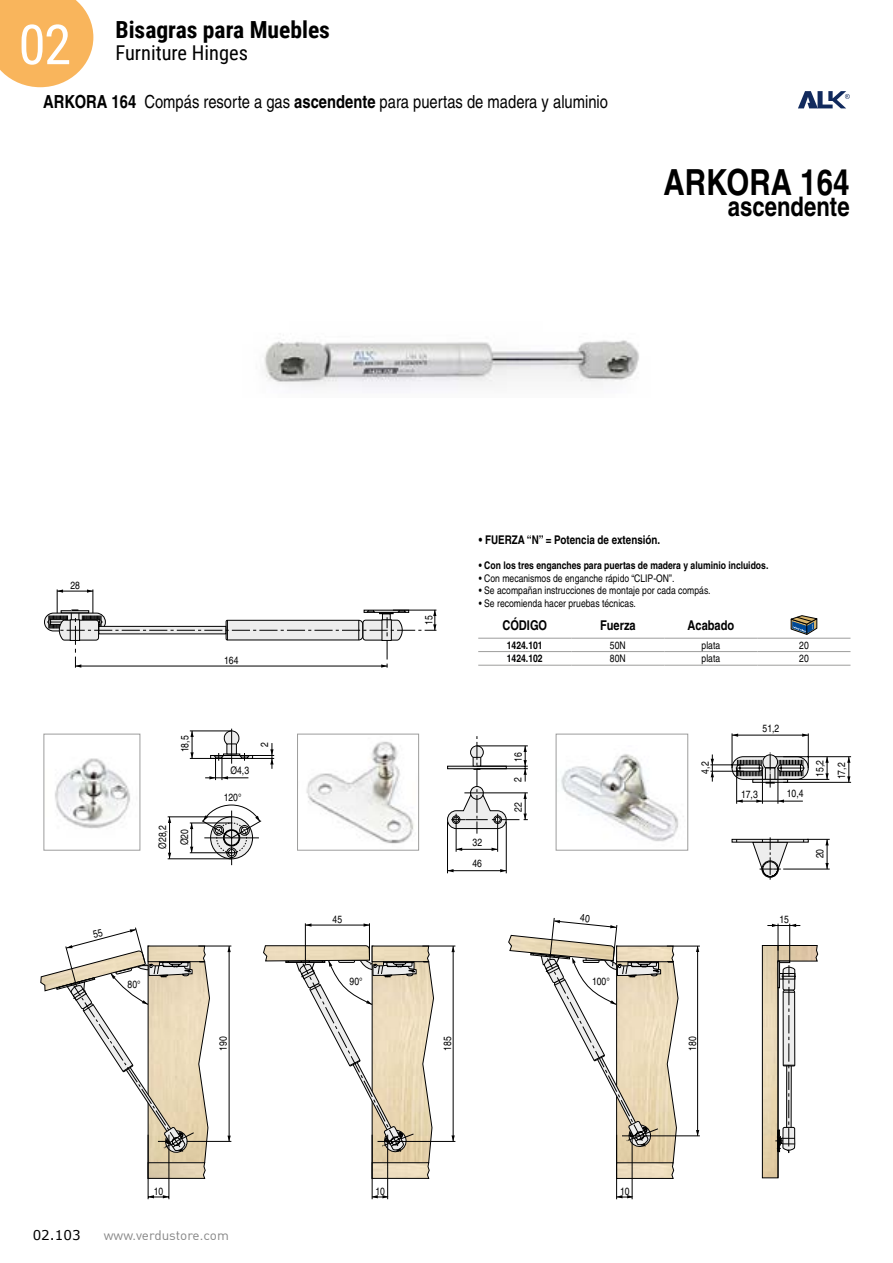
<style>
.page{position:relative;width:893px;height:1263px;background:#fff}
.page>*{position:absolute;margin:0;border:0;box-sizing:border-box;transform-origin:0 0}
.t1{font:55.2px "Roboto Condensed";color:#fff}
.t2{font:700 condensed 36px "Helvetica";color:#000}
.t3{font:700 condensed 27px "Helvetica";color:#000}
.t4{font:700 23.55px "Roboto Condensed";color:#000}
.t5{font:20.4px "Roboto Condensed";color:#000}
.t6{font:condensed 18px "Helvetica";color:#000}
.t7{font:700 condensed 13.5px "Helvetica";color:#000}
.t8{font:13.5px "DIN";color:#878787}
.t9{font:13.5px "Verdana";color:#000}
.t10{font:700 condensed 12px "Helvetica";color:#000}
.t11{font:condensed 10.5px/22px "Helvetica";color:#000;text-align:center}
.t12{font:700 condensed 10.5px "Helvetica";color:#000}
.s1{font-weight:700}
</style>
<div class="page">
<svg style="left:0;top:0;width:93px;height:87px;background:#f9bd6e"></svg>
<img style="left:55px;top:758px;width:75px;height:71px">
<img style="left:306px;top:735px;width:114px;height:114px">
<img style="left:561px;top:754px;width:123px;height:88px">
<svg style="left:798px;top:91px;width:52px;height:17px"></svg>
<svg style="left:44px;top:589px;width:392px;height:79px"></svg>
<hr style="left:158px;top:1141px;width:73px;height:1px;background:#000">
<hr style="left:169px;top:1135px;width:1px;height:64px;background:#000">
<hr style="left:148px;top:1135px;width:1px;height:64px;background:#000">
<hr style="left:198px;top:946px;width:33px;height:1px;background:#000">
<hr style="left:229px;top:946px;width:1px;height:195px;background:#000">
<svg style="left:227px;top:946px;width:4px;height:6px"></svg>
<svg style="left:227px;top:1135px;width:4px;height:7px"></svg>
<svg style="left:148px;top:1195px;width:21px;height:3px"></svg>
<svg style="left:451px;top:1135px;width:4px;height:6px"></svg>
<svg style="left:373px;top:1195px;width:16px;height:3px"></svg>
<hr style="left:422px;top:946px;width:33px;height:1px;background:#000">
<hr style="left:453px;top:946px;width:1px;height:195px;background:#000">
<hr style="left:369px;top:923px;width:1px;height:35px;background:#000">
<hr style="left:305px;top:925px;width:64px;height:1px;background:#000">
<svg style="left:263px;top:945px;width:171px;height:234px"></svg>
<hr style="left:387px;top:1135px;width:1px;height:64px;background:#000">
<hr style="left:372px;top:1135px;width:1px;height:64px;background:#000">
<hr style="left:377px;top:1141px;width:78px;height:1px;background:#000">
<hr style="left:305px;top:923px;width:1px;height:41px;background:#000">
<svg style="left:617px;top:1195px;width:15px;height:3px"></svg>
<hr style="left:632px;top:1135px;width:1px;height:64px;background:#000">
<hr style="left:616px;top:1135px;width:1px;height:64px;background:#000">
<hr style="left:231px;top:729px;width:1px;height:35px;background:#000">
<hr style="left:190px;top:731px;width:41px;height:1px;background:#000">
<hr style="left:190px;top:758px;width:41px;height:1px;background:#000">
<svg style="left:190px;top:731px;width:4px;height:27px"></svg>
<svg style="left:205px;top:730px;width:69px;height:50px"></svg>
<hr style="left:231px;top:810px;width:1px;height:55px;background:#000">
<svg style="left:167px;top:805px;width:95px;height:54px"></svg>
<hr style="left:456px;top:814px;width:1px;height:38px;background:#000">
<hr style="left:497px;top:814px;width:1px;height:38px;background:#000">
<hr style="left:447px;top:821px;width:1px;height:52px;background:#000">
<hr style="left:506px;top:821px;width:1px;height:52px;background:#000">
<hr style="left:456px;top:849px;width:42px;height:1px;background:#000">
<hr style="left:447px;top:870px;width:59px;height:1px;background:#000">
<svg style="left:447px;top:736px;width:81px;height:98px"></svg>
<svg style="left:500px;top:869px;width:6px;height:3px"></svg>
<svg style="left:448px;top:869px;width:6px;height:3px"></svg>
<svg style="left:492px;top:848px;width:6px;height:3px"></svg>
<svg style="left:456px;top:848px;width:6px;height:3px"></svg>
<hr style="left:783px;top:756px;width:68px;height:1px;background:#000">
<hr style="left:783px;top:782px;width:68px;height:1px;background:#000">
<hr style="left:710px;top:771px;width:34px;height:1px;background:#000">
<hr style="left:710px;top:765px;width:34px;height:1px;background:#000">
<svg style="left:711px;top:754px;width:3px;height:27px"></svg>
<svg style="left:847px;top:757px;width:3px;height:25px"></svg>
<div style="left:44px;top:734px;width:96px;height:116px;border:1px solid #9d9d9c"></div>
<div style="left:297px;top:734px;width:122px;height:116px;border:1px solid #9d9d9c"></div>
<div style="left:556px;top:734px;width:132px;height:116px;border:1px solid #9d9d9c"></div>
<img style="left:264px;top:340px;width:375px;height:48px">
<hr style="left:478px;top:638px;width:93px;height:1px;background:#9d9d9c">
<hr style="left:571px;top:638px;width:93px;height:1px;background:#9d9d9c">
<hr style="left:664px;top:638px;width:93px;height:1px;background:#9d9d9c">
<hr style="left:757px;top:638px;width:93px;height:1px;background:#9d9d9c">
<hr style="left:571px;top:651px;width:93px;height:1px;background:#9d9d9c">
<hr style="left:664px;top:651px;width:93px;height:1px;background:#9d9d9c">
<hr style="left:757px;top:651px;width:93px;height:1px;background:#9d9d9c">
<hr style="left:478px;top:651px;width:93px;height:1px;background:#9d9d9c">
<hr style="left:478px;top:665px;width:93px;height:1px;background:#9d9d9c">
<hr style="left:571px;top:665px;width:93px;height:1px;background:#9d9d9c">
<hr style="left:664px;top:665px;width:93px;height:1px;background:#9d9d9c">
<hr style="left:757px;top:665px;width:93px;height:1px;background:#9d9d9c">
<svg style="left:731px;top:615px;width:99px;height:563px"></svg>
<svg style="left:40px;top:927px;width:170px;height:252px"></svg>
<svg style="left:508px;top:918px;width:192px;height:261px"></svg>
<h3 class="t4" style="left:115px;top:13px;width:216px">Bisagras para Muebles</h3>
<h1 class="t1" style="left:18px;top:6px;width:54px">02</h1>
<h3 class="t5" style="left:115px;top:39px;width:134px">Furniture Hinges</h3>
<h3 class="t6" style="left:43px;top:91px;width:566px"><span class="s1">ARKORA 164</span> Compás resorte a gas <span class="s1">ascendente</span> para puertas de madera y aluminio</h3>
<h2 class="t2" style="left:663px;top:160px;width:188px">ARKORA 164</h2>
<h3 class="t3" style="left:728px;top:190px;width:123px">ascendente</h3>
<p class="t11" style="left:70px;top:574px;width:11px">28</p>
<p class="t11" style="left:174px;top:752px;width:18px;rotate:-90deg">18,5</p>
<p class="t11" style="left:151px;top:849px;width:25px;rotate:-90deg">Ø28,2<br>Ø20</p>
<p class="t11" style="left:224px;top:649px;width:16px">164</p>
<p class="t11" style="left:230px;top:759px;width:20px">Ø4,3</p>
<p class="t11" style="left:224px;top:786px;width:19px">120°</p>
<p class="t11" style="left:254px;top:747px;width:6px;rotate:-90deg">2</p>
<p class="t11" style="left:128px;top:973px;width:15px">80°</p>
<p class="t11" style="left:212px;top:1051px;width:16px;rotate:-90deg">190</p>
<p class="t11" style="left:154px;top:1180px;width:11px">10</p>
<p class="t9" style="left:33px;top:1226px;width:49px">02.103</p>
<p class="t8" style="left:104px;top:1226px;width:127px">www.verdustore.com</p>
<p class="t11" style="left:333px;top:908px;width:11px">45</p>
<p class="t11" style="left:350px;top:970px;width:15px">90°</p>
<p class="t11" style="left:418px;top:625px;width:11px;rotate:-90deg">15</p>
<p class="t10" style="left:479px;top:532px;width:183px">• FUERZA “N” = Potencia de extensión.</p>
<p class="t12" style="left:479px;top:559px;width:291px">• Con los tres enganches para puertas de madera y aluminio incluidos.</p>
<p class="t11" style="left:479px;top:567px;width:197px">• Con mecanismos de enganche rápido “CLIP-ON”.</p>
<p class="t11" style="left:479px;top:580px;width:233px">• Se acompañan instrucciones de montaje por cada compás.</p>
<p class="t11" style="left:479px;top:592px;width:159px">• Se recomienda hacer pruebas técnicas.</p>
<p class="t7" style="left:502px;top:617px;width:46px">CÓDIGO</p>
<p class="t7" style="left:600px;top:617px;width:37px">Fuerza</p>
<p class="t7" style="left:687px;top:617px;width:48px">Acabado</p>
<p class="t12" style="left:507px;top:639px;width:37px">1424.101</p>
<p class="t11" style="left:610px;top:634px;width:17px">50N</p>
<p class="t11" style="left:702px;top:634px;width:20px">plata</p>
<p class="t11" style="left:799px;top:634px;width:11px">20</p>
<p class="t12" style="left:507px;top:652px;width:37px">1424.102</p>
<p class="t11" style="left:610px;top:648px;width:17px">80N</p>
<p class="t11" style="left:702px;top:648px;width:20px">plata</p>
<p class="t11" style="left:799px;top:648px;width:11px">20</p>
<p class="t11" style="left:473px;top:831px;width:11px">32</p>
<p class="t11" style="left:472px;top:852px;width:11px">46</p>
<p class="t11" style="left:507px;top:762px;width:11px;rotate:-90deg">16</p>
<p class="t11" style="left:507px;top:782px;width:6px;rotate:-90deg">2</p>
<p class="t11" style="left:507px;top:812px;width:11px;rotate:-90deg">22</p>
<p class="t11" style="left:436px;top:1051px;width:16px;rotate:-90deg">185</p>
<p class="t11" style="left:592px;top:970px;width:19px">100°</p>
<p class="t11" style="left:694px;top:773px;width:13px;rotate:-90deg">4,2</p>
<p class="t11" style="left:762px;top:717px;width:18px">51,2</p>
<p class="t11" style="left:741px;top:783px;width:18px">17,3</p>
<p class="t11" style="left:787px;top:783px;width:18px">10,4</p>
<p class="t11" style="left:809px;top:779px;width:21px;text-align:left;rotate:-90deg">15,2<br>17,2</p>
<p class="t11" style="left:809px;top:858px;width:11px;rotate:-90deg">20</p>
<p class="t11" style="left:779px;top:908px;width:11px">15</p>
<p class="t11" style="left:681px;top:1051px;width:16px;rotate:-90deg">180</p>
<p class="t11" style="left:375px;top:1180px;width:11px">10</p>
<p class="t11" style="left:620px;top:1180px;width:11px">10</p>
</div>
